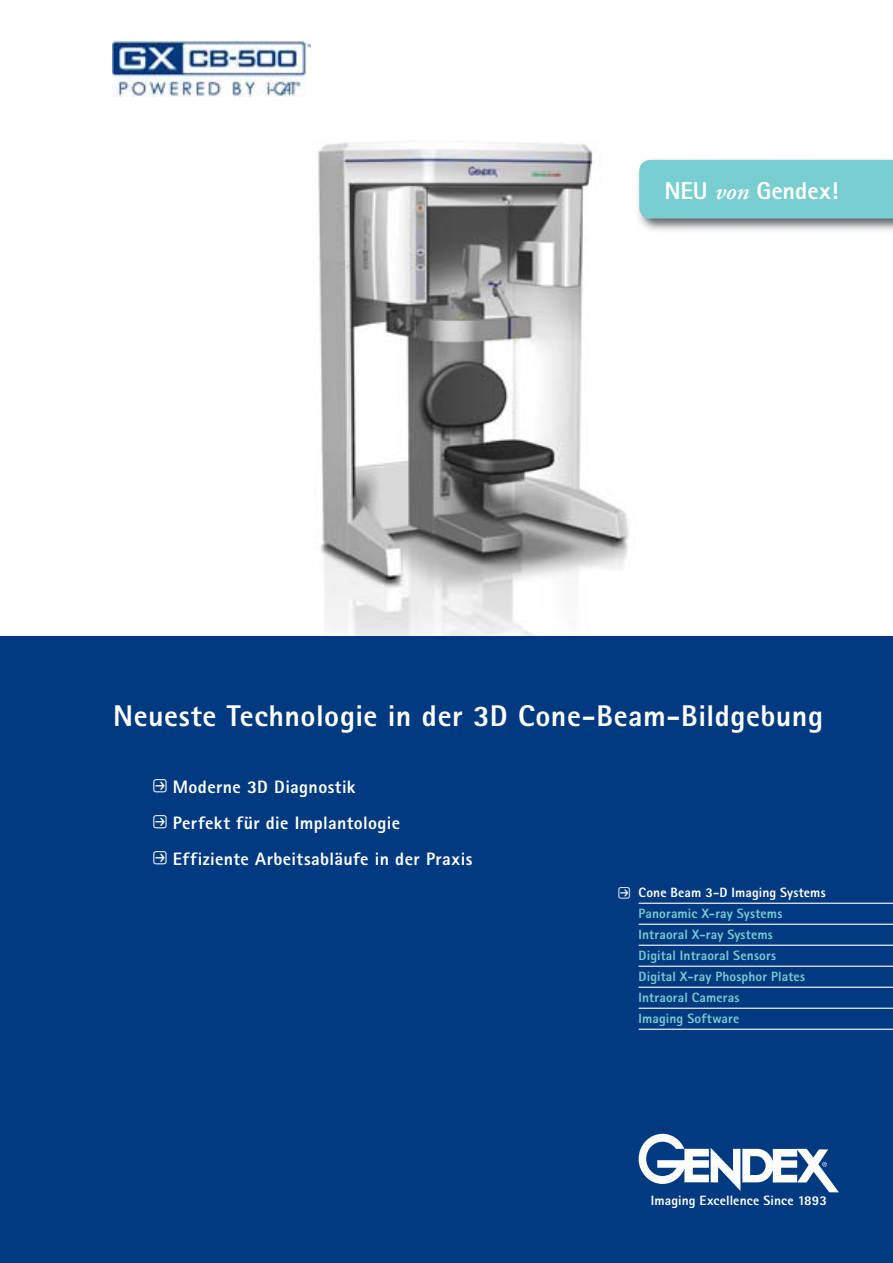
<style>
.page{position:relative;width:893px;height:1263px;background:#fff}
.page>*{position:absolute;margin:0;border:0;box-sizing:border-box;transform-origin:0 0}
.t1{font:800 30px "Rotis Sans Serif";letter-spacing:.02em;color:#fff}
.t2{font:800 24.45px "Rotis Sans Serif";letter-spacing:-.005em;color:#fff}
.t3{font:800 18px/36px "Rotis Sans Serif";letter-spacing:.025em;color:#fff}
.t4{font:14.25px "Button Bonus Rounded Positive";color:#fff}
.t5{font:800 13.5px/21px "Rotis Sans Serif";letter-spacing:.01em;color:#78cdd0}
.t6{font:800 13.5px "Rotis Sans Serif";letter-spacing:.005em;color:#fff}
.s1{font-family:"Adobe Garamond Pro";font-weight:600;font-style:italic}
</style>
<div class="page">
<img style="left:113px;top:41px;width:198px;height:55px">
<img style="left:240px;top:142px;width:447px;height:495px">
<div style="left:0;top:637px;width:892px;height:626px;background:#013a81"></div>
<hr style="left:638px;top:903px;width:254px;height:1px;background:#fff">
<hr style="left:638px;top:924px;width:254px;height:1px;background:#fff">
<hr style="left:638px;top:945px;width:254px;height:1px;background:#fff">
<hr style="left:638px;top:966px;width:254px;height:1px;background:#fff">
<hr style="left:638px;top:987px;width:254px;height:1px;background:#fff">
<hr style="left:638px;top:1008px;width:254px;height:1px;background:#fff">
<hr style="left:638px;top:1029px;width:254px;height:1px;background:#fff">
<svg style="left:638px;top:1134px;width:200px;height:58px"></svg>
<img style="left:636px;top:157px;width:256px;height:80px">
<div style="left:639px;top:160px;width:253px;height:59px;background:#78cdd0"></div>
<h2 class="t2" style="left:664px;top:182px;width:176px">NEU <span class="s1">von</span> Gendex!</h2>
<h1 class="t1" style="left:113px;top:706px;width:711px">Neueste Technologie in der 3D Cone-Beam-Bildgebung</h1>
<h3 class="t3" style="left:152px;top:770px;width:322px"><sub>P</sub> Moderne 3D Diagnostik<br><sub>P</sub> Perfekt für die Implantologie<br><sub>P</sub> Effiziente Arbeitsabläufe in der Praxis</h3>
<p class="t4" style="left:617px;top:887px;width:16px">P</p>
<p class="t6" style="left:638px;top:888px;width:188px">Cone Beam 3-D Imaging Systems</p>
<p class="t5" style="left:638px;top:905px;width:168px">Panoramic X-ray Systems<br>Intraoral X-ray Systems<br>Digital Intraoral Sensors<br>Digital X-ray Phosphor Plates<br>Intraoral Cameras<br>Imaging Software</p>
<p class="t6" style="left:651px;top:1195px;width:177px">Imaging Excellence Since 1893</p>
</div>
